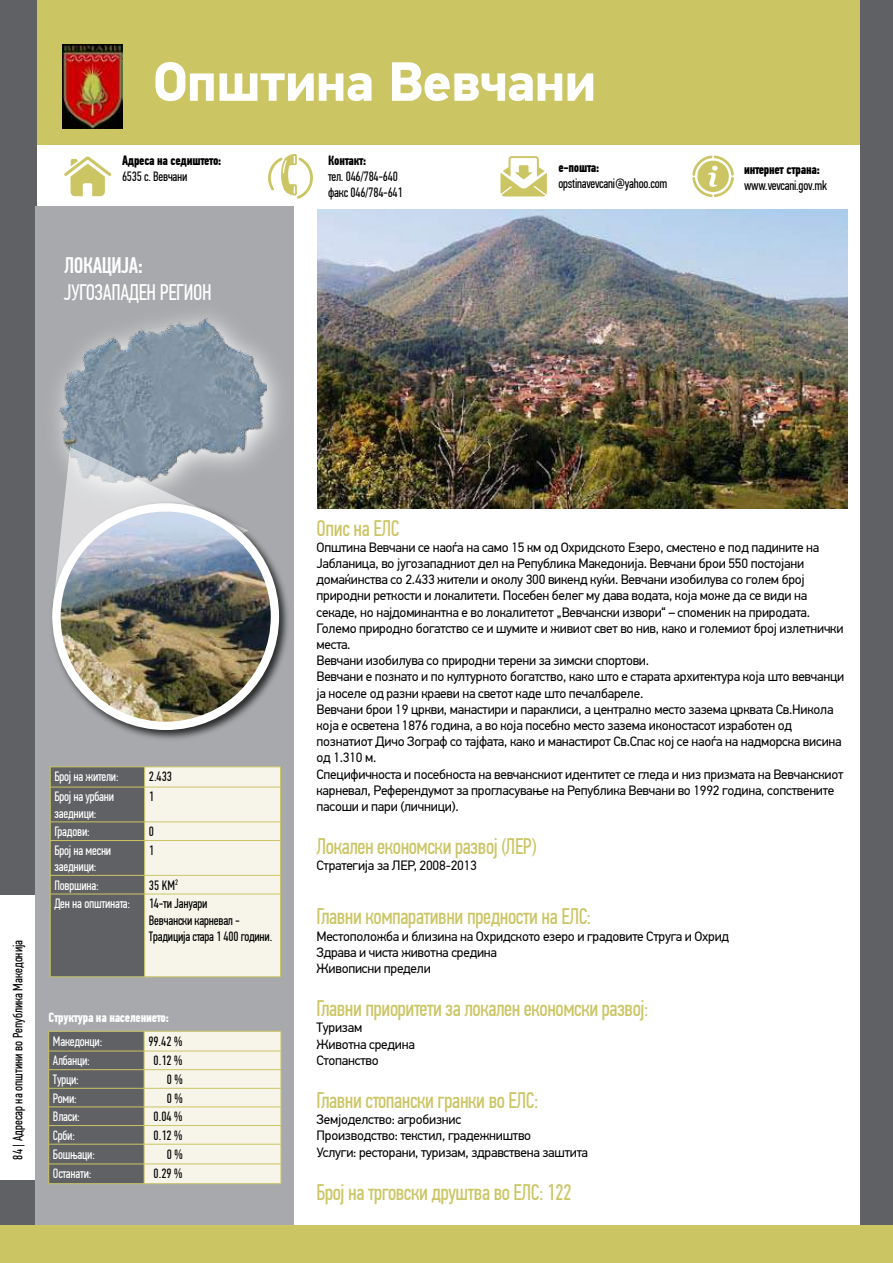
<style>
.page{position:relative;width:893px;height:1263px;background:#fff}
.page>*{position:absolute;margin:0;border:0;box-sizing:border-box;transform-origin:0 0}
.t1{font:700 55.35px "PF1 Din Text Pro";letter-spacing:-.015em;color:#fff}
.t2{font:22.5px "PF Din Text Comp Pro";letter-spacing:-.02em;color:#cbc564}
.t3{font:22.5px "PF Din Text Comp Pro";color:#fff}
.t4{font:500 22.5px "PF Din Text Comp Pro";color:#fff}
.t5{font:13.5px/16.2px "PF1 Din Text Pro";letter-spacing:-.02em;color:#000}
.t6{font:13.5px/16.2px "PF Din Text Comp Pro";letter-spacing:-.015em;color:#000}
.t7{font:13.5px/16.2px "PF Din Text Comp Pro";letter-spacing:-.015em;color:#fff}
.t8{font:700 13.5px "PF Din Text Comp Pro";letter-spacing:-.015em;color:#000}
.t9{font:700 13.5px "PF Din Text Comp Pro";letter-spacing:-.015em;color:#fff}
</style>
<div class="page">
<div style="left:0;top:0;width:865px;height:145px;background:#cbc564"></div>
<div style="left:860px;top:0;width:33px;height:1263px;background:#606164"></div>
<div style="left:0;top:0;width:37px;height:894px;background:#606164"></div>
<div style="left:0;top:1181px;width:37px;height:82px;background:#606164"></div>
<div style="left:35px;top:206px;width:258px;height:1057px;background:#a7a9ac"></div>
<svg style="left:64px;top:157px;width:47px;height:39px"></svg>
<svg style="left:268px;top:154px;width:45px;height:45px"></svg>
<svg style="left:500px;top:156px;width:47px;height:40px"></svg>
<svg style="left:692px;top:156px;width:42px;height:41px"></svg>
<svg style="left:50px;top:767px;width:231px;height:209px;background:#bab9af"></svg>
<hr style="left:50px;top:894px;width:95px;height:1px;background:#cbc564">
<hr style="left:50px;top:894px;width:1px;height:83px;background:#cbc564">
<hr style="left:145px;top:894px;width:136px;height:1px;background:#cbc564">
<hr style="left:144px;top:894px;width:1px;height:83px;background:#cbc564">
<hr style="left:280px;top:894px;width:1px;height:83px;background:#cbc564">
<hr style="left:50px;top:976px;width:95px;height:1px;background:#cbc564">
<hr style="left:145px;top:976px;width:136px;height:1px;background:#cbc564">
<svg style="left:48px;top:1031px;width:234px;height:153px;background:#bab9ad"></svg>
<hr style="left:49px;top:1183px;width:95px;height:1px;background:#cbc564">
<hr style="left:144px;top:1183px;width:137px;height:1px;background:#cbc564">
<img style="left:63px;top:44px;width:59px;height:85px">
<svg style="left:56px;top:300px;width:238px;height:210px"></svg>
<img style="left:60px;top:319px;width:207px;height:163px">
<svg style="left:56px;top:446px;width:192px;height:53px"></svg>
<div style="left:49px;top:499px;width:243px;height:243px;background:#000;opacity:.75"></div>
<img style="left:60px;top:507px;width:213px;height:219px">
<div style="left:52px;top:503px;width:227px;height:227px;border:8px solid #fff;border-radius:50%"></div>
<div style="left:0;top:1225px;width:893px;height:38px;background:#cbc564"></div>
<img style="left:317px;top:209px;width:531px;height:300px">
<h1 class="t1" style="left:153px;top:48px;width:444px">Општина Вевчани</h1>
<p class="t8" style="left:122px;top:152px;width:101px">Адреса на седиштето:</p>
<p class="t6" style="left:122px;top:169px;width:67px">6535 с. Вевчани</p>
<h2 class="t4" style="left:64px;top:253px;width:30px">локација</h2>
<h2 class="t4" style="left:138px;top:253px;width:6px">:</h2>
<h2 class="t3" style="left:64px;top:280px;width:17px">Југоза</h2>
<h2 class="t3" style="left:111px;top:280px;width:19px">паден</h2>
<h2 class="t3" style="left:160px;top:280px;width:10px">регион</h2>
<p class="t8" style="left:328px;top:152px;width:39px">Контакт:</p>
<p class="t6" style="left:328px;top:169px;width:76px">тел. 046/784-640 факс 046/784-64 1</p>
<p class="t8" style="left:558px;top:159px;width:42px">е-пошта:</p>
<p class="t6" style="left:558px;top:176px;width:110px">opstinavevcani@yahoo.com</p>
<p class="t8" style="left:744px;top:161px;width:77px">интернет страна:</p>
<p class="t6" style="left:744px;top:178px;width:85px">www.vevcani.gov.mk</p>
<p class="t6" style="left:10px;top:1159px;width:221px;rotate:-90deg">84 | Адресар на општини во Република Македонија</p>
<p class="t7" style="left:54px;top:769px;width:66px">Број на жители:</p>
<p class="t6" style="left:149px;top:769px;width:25px">2.433</p>
<p class="t7" style="left:54px;top:789px;width:61px">Број на урбани заедници:</p>
<p class="t6" style="left:149px;top:789px;width:7px">1</p>
<p class="t7" style="left:54px;top:824px;width:37px">Градови:</p>
<p class="t6" style="left:149px;top:824px;width:7px">0</p>
<p class="t7" style="left:54px;top:842px;width:58px">Број на месни заедници:</p>
<p class="t6" style="left:149px;top:842px;width:7px">1</p>
<p class="t7" style="left:54px;top:877px;width:46px">Површина:</p>
<p class="t6" style="left:149px;top:877px;width:31px">35 KM<sup>2</sup></p>
<p class="t7" style="left:54px;top:896px;width:77px">Ден на општината:</p>
<p class="t6" style="left:149px;top:896px;width:125px">14-ти Јануари<br>Вевчански карневал -<br>Традиција стара 1 400 години.</p>
<p class="t9" style="left:49px;top:1009px;width:122px">Структура на населението:</p>
<p class="t7" style="left:53px;top:1033px;width:51px">Македонци:</p>
<p class="t6" style="left:148px;top:1033px;width:35px">99.42 %</p>
<p class="t7" style="left:53px;top:1053px;width:38px">Албанци:</p>
<p class="t6" style="left:154px;top:1053px;width:30px">0.12 %</p>
<p class="t7" style="left:53px;top:1071px;width:27px">Турци:</p>
<p class="t6" style="left:167px;top:1071px;width:17px">0 %</p>
<p class="t7" style="left:53px;top:1090px;width:25px">Роми:</p>
<p class="t6" style="left:167px;top:1090px;width:17px">0 %</p>
<p class="t7" style="left:53px;top:1109px;width:28px">Власи:</p>
<p class="t6" style="left:154px;top:1109px;width:30px">0.04 %</p>
<p class="t7" style="left:53px;top:1127px;width:24px">Срби:</p>
<p class="t6" style="left:154px;top:1127px;width:30px">0.12 %</p>
<p class="t7" style="left:53px;top:1146px;width:43px">Бошњаци:</p>
<p class="t6" style="left:167px;top:1146px;width:17px">0 %</p>
<p class="t7" style="left:53px;top:1166px;width:40px">Останати:</p>
<p class="t6" style="left:154px;top:1166px;width:30px">0.29 %</p>
<h2 class="t2" style="left:317px;top:515px;width:85px">Опис на ЕЛС</h2>
<p class="t5" style="left:317px;top:539px;width:529px">Општина Вевчани се наоѓа на само 15 км од Охридското Езеро, сместено е под падините на Јабланица, во југозападниот дел на Република Македонија. Вевчани брои 550 постојани домаќинства со 2.433 жители и околу 300 викенд куќи. Вевчани изобилува со голем број природни реткости и локалитети. Посебен белег му дава водата, која може да се види на секаде, но најдоминантна е во локалитетот „Вевчански извори“ – споменик на природата.<br>Големо природно богатство се и шумите и живиот свет во нив, како и големиот број излетнички места.<br>Вевчани изобилува со природни терени за зимски спортови.<br>Вевчани е познато и по културното богатство, како што е старата архитектура која што вевчанци ја носеле од разни краеви на светот каде што печалбареле.<br>Вевчани брои 19 цркви, манастири и параклиси, а централно место зазема црквата Св.Никола која е осветена 1876 година, а во која посебно место зазема иконостасот изработен од познатиот Дичо Зограф со тајфата, како и манастирот Св.Спас кој се наоѓа на надморска висина од 1.310 м.<br>Специфичноста и посебноста на вевчанскиот идентитет се гледа и низ призмата на Вевчанскиот карневал, Референдумот за прогласување на Република Вевчани во 1992 година, сопствените пасоши и пари (личници).</p>
<h2 class="t2" style="left:317px;top:834px;width:221px">Локален економски развој (ЛЕР)</h2>
<p class="t5" style="left:317px;top:858px;width:162px">Стратегија за ЛЕР, 2008-2013</p>
<h2 class="t2" style="left:317px;top:904px;width:276px">Главни компаративни предности на ЕЛС:</h2>
<p class="t5" style="left:317px;top:928px;width:414px">Местоположба и близина на Охридското езеро и градовите Струга и Охрид<br>Здрава и чиста животна средина<br>Живописни предели</p>
<h2 class="t2" style="left:317px;top:996px;width:333px">Главни приоритети за локален економски развој:</h2>
<p class="t5" style="left:317px;top:1020px;width:100px">Туризам<br>Животна средина<br>Стопанство</p>
<h2 class="t2" style="left:317px;top:1087px;width:223px">Главни стопански гранки во ЕЛС:</h2>
<p class="t5" style="left:317px;top:1111px;width:273px">Земјоделство: агробизнис<br>Производство: текстил, градежништво<br>Услуги: ресторани, туризам, здравствена заштита</p>
<h2 class="t2" style="left:317px;top:1179px;width:257px">Број на трговски друштва во ЕЛС: 122</h2>
</div>
